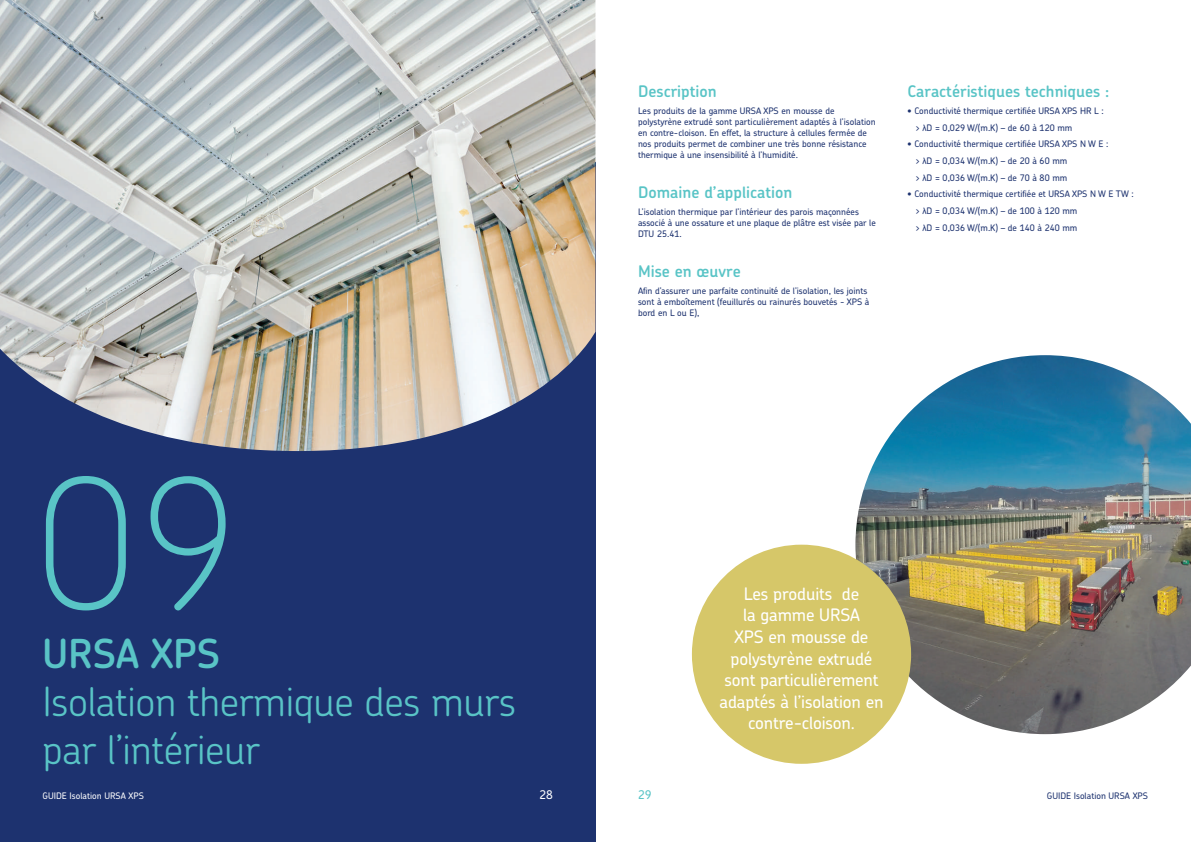
<style>
.page{position:relative;width:1191px;height:842px;background:#fff}
.page>*{position:absolute;margin:0;border:0;box-sizing:border-box;transform-origin:0 0}
.t1{font:100 180px "Chevin";color:#59c4c6}
.t2{font:300 40px/48px "Chevin";letter-spacing:-.01em;color:#59c4c6}
.t3{font:600 40px "Chevin";color:#59c4c6}
.t4{font:500 17.2px/21.6px "Chevin";letter-spacing:-.01em;color:#fff;text-align:center}
.t5{font:600 16px "Chevin";color:#59c4c6}
.t6{font:500 12px "Chevin";color:#59c4c6}
.t7{font:500 12px "Chevin";color:#fff}
.t8{font:500 9px/11px "Chevin Pro";color:#1d326f}
.t9{font:500 9px "Chevin";color:#1d326f}
.t10{font:500 9px "Chevin";color:#fff}
.s1{font-family:"Chevin"}
</style>
<div class="page">
<div style="left:0;top:163px;width:595px;height:679px;background:#1d326f"></div>
<img style="left:0;top:0;width:595px;height:451px">
<img style="left:855px;top:355px;width:336px;height:379px">
<div style="left:692px;top:545px;width:219px;height:219px;background:#d6c769;border-radius:50%"></div>
<h1 class="t1" style="left:35px;top:429px;width:203px">09</h1>
<h2 class="t3" style="left:43px;top:627px;width:179px">URSA XPS</h2>
<h2 class="t2" style="left:43px;top:677px;width:475px">Isolation thermique des murs par l’intérieur</h2>
<p class="t10" style="left:43px;top:790px;width:103px">GUIDE Isolation URSA XPS</p>
<h3 class="t7" style="left:539px;top:787px;width:15px">28</h3>
<h3 class="t5" style="left:638px;top:81px;width:80px">Description</h3>
<p class="t8" style="left:638px;top:105px;width:239px">Les produits de la gamme URSA XPS en mousse de polystyrène extrudé sont particulièrement adaptés à l’isolation en contre-cloison. En effet, la structure à cellules fermée de nos produits permet de combiner une très bonne résistance thermique à une insensibilité à l’humidité.</p>
<h3 class="t5" style="left:638px;top:182px;width:156px">Domaine d’application</h3>
<p class="t8" style="left:638px;top:206px;width:239px">L’isolation thermique par l’intérieur des parois maçonnées associé à une ossature et une plaque de plâtre est visée par le<br>DTU 25.41.</p>
<h3 class="t5" style="left:638px;top:261px;width:104px">Mise en œuvre</h3>
<p class="t8" style="left:638px;top:285px;width:233px">Afin d’assurer une parfaite continuité de l’isolation, les joints sont à emboîtement (feuillurés ou rainurés bouvetés - XPS à bord en L ou E),</p>
<h3 class="t5" style="left:907px;top:81px;width:203px">Caractéristiques techniques :</h3>
<p class="t8" style="left:916px;top:102px;width:189px;line-height:16.7px;text-indent:-9px">• Conductivité thermique certifiée URSA XPS HR L : <span class="s1">&gt;</span> λD = 0,029 W/(m.K) – de 60 à 120 mm</p>
<p class="t8" style="left:916px;top:135px;width:194px;line-height:16.7px;text-indent:-9px">• Conductivité thermique certifiée URSA XPS N W E : <span class="s1">&gt;</span> λD = 0,034 W/(m.K) – de 20 à 60 mm<br><span class="s1">&gt;</span> λD = 0,036 W/(m.K) – de 70 à 80 mm</p>
<p class="t8" style="left:916px;top:185px;width:219px;line-height:16.7px;text-indent:-9px">• Conductivité thermique certifiée et URSA XPS N W E TW : <span class="s1">&gt;</span> λD = 0,034 W/(m.K) – de 100 à 120 mm<br><span class="s1">&gt;</span> λD = 0,036 W/(m.K) – de 140 à 240 mm</p>
<h3 class="t4" style="left:719px;top:582px;width:166px">Les produits de<br>la gamme URSA<br>XPS en mousse de polystyrène extrudé sont particulièrement adaptés à l’isolation en contre-cloison.</h3>
<h3 class="t6" style="left:638px;top:787px;width:15px">29</h3>
<p class="t9" style="left:1046px;top:790px;width:103px">GUIDE Isolation URSA XPS</p>
</div>
